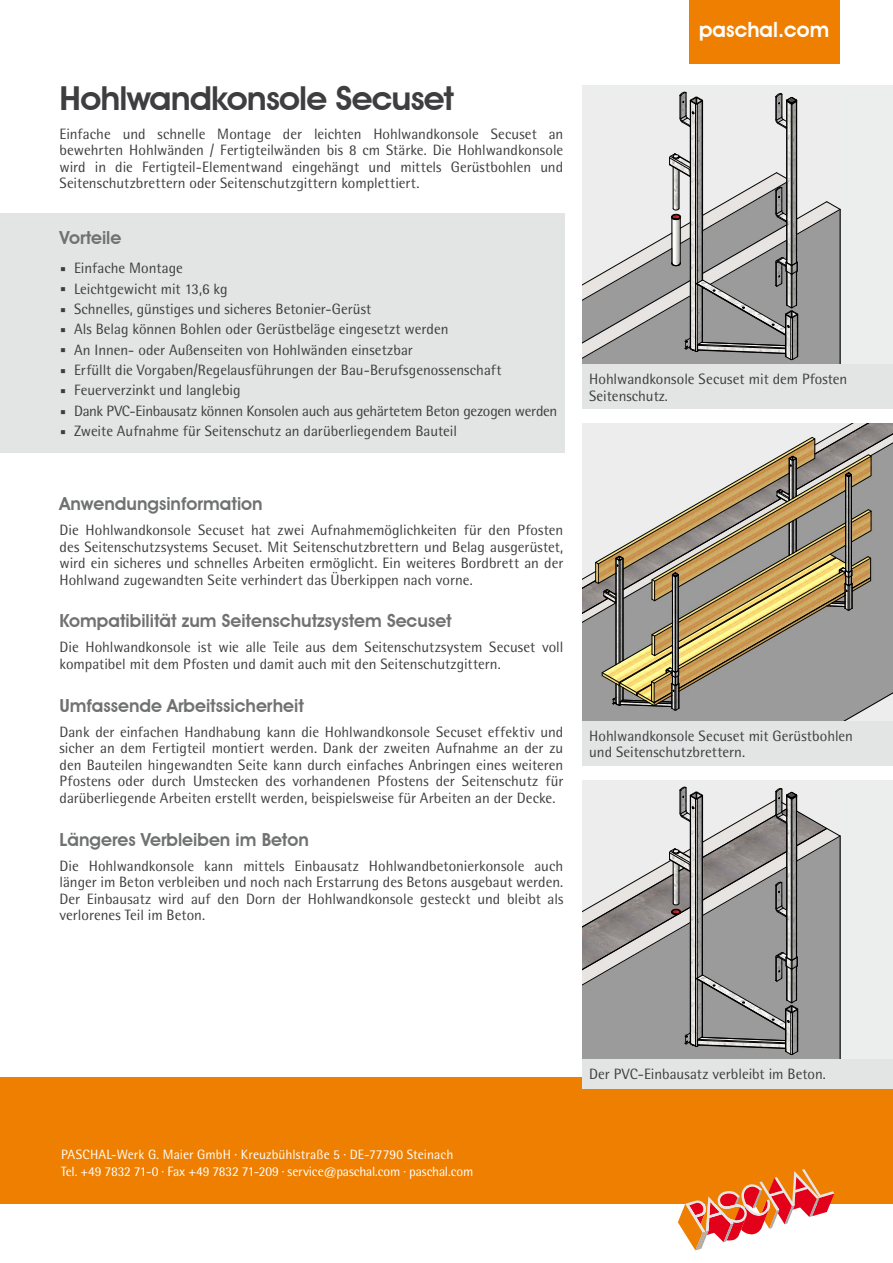
<style>
.page{position:relative;width:893px;height:1263px;background:#fff}
.page>*{position:absolute;margin:0;border:0;box-sizing:border-box;transform-origin:0 0}
.t1{font:600 33px "Avant Garde IT Cby BT";letter-spacing:-.025em;color:#3e3d40;scale:1.04 1}
.t2{font:600 21px "Avant Garde IT Cby BT";color:#fff}
.t3{font:600 18px "Avant Garde IT Cby BT";color:#707172}
.t4{font:15px/16.5px "Rotis Semi Sans Std";color:#3e3d40;text-align:justify}
.t5{font:13.5px/16.8px "Rotis Semi Sans Std";color:#fff}
.s1{font-family:"ITC Avant Garde Pro";font-weight:700;font-size:23.25px}
</style>
<div class="page">
<div style="left:0;top:1076px;width:893px;height:127px;background:#ee7f00"></div>
<svg style="left:678px;top:1169px;width:156px;height:81px"></svg>
<div style="left:689px;top:0;width:150px;height:64px;background:#ee7f00"></div>
<div style="left:583px;top:85px;width:310px;height:279px;background:#eceded"></div>
<img style="left:689px;top:100px;width:109px;height:53px">
<hr style="left:697px;top:104px;width:1px;height:179px;background:#000">
<hr style="left:695px;top:104px;width:1px;height:247px;background:#000">
<hr style="left:792px;top:104px;width:1px;height:161px;background:#000">
<hr style="left:791px;top:104px;width:1px;height:161px;background:#000">
<hr style="left:787px;top:101px;width:1px;height:162px;background:#000">
<hr style="left:702px;top:101px;width:1px;height:179px;background:#000">
<hr style="left:690px;top:101px;width:1px;height:247px;background:#000">
<svg style="left:679px;top:92px;width:24px;height:35px"></svg>
<hr style="left:786px;top:101px;width:1px;height:161px;background:#000">
<hr style="left:796px;top:101px;width:1px;height:161px;background:#000">
<svg style="left:775px;top:93px;width:22px;height:36px"></svg>
<svg style="left:583px;top:153px;width:258px;height:211px"></svg>
<div style="left:583px;top:780px;width:310px;height:279px;background:#eceded"></div>
<svg style="left:583px;top:786px;width:258px;height:273px"></svg>
<svg style="left:583px;top:711px;width:310px;height:10px;background:#a4a4a4"></svg>
<svg style="left:583px;top:423px;width:310px;height:288px;background:#afa693"></svg>
<div style="left:583px;top:364px;width:310px;height:45px;background:#e3e4e4"></div>
<div style="left:583px;top:1059px;width:310px;height:30px;background:#e3e4e4"></div>
<div style="left:583px;top:721px;width:310px;height:45px;background:#e3e4e4"></div>
<div style="left:0;top:213px;width:565px;height:239px;background:#e3e4e4"></div>
<h1 class="t1" style="left:60px;top:79px;width:381px">Hohlwandkonsole Secuset</h1>
<p class="t4" style="left:60px;top:125px;width:505px">Einfache und schnelle Montage der leichten Hohlwandkonsole Secuset an bewehrten Hohlwänden / Fertigteilwänden bis 8 cm Stärke. Die Hohlwandkonsole wird in die Fertigteil-Elementwand eingehängt und mittels Gerüstbohlen und Seitenschutzbrettern oder Seitenschutzgittern komplettiert.</p>
<p class="t3" style="left:60px;top:227px;width:63px">Vorteile</p>
<p class="t4" style="left:60px;top:258px;width:499px;line-height:20.4px;text-align:left"><span class="s1">·</span> Einfache Montage<br><span class="s1">·</span> Leichtgewicht mit 13,6 kg<br><span class="s1">·</span> Schnelles, günstiges und sicheres Betonier-Gerüst<br><span class="s1">·</span> Als Belag können Bohlen oder Gerüstbeläge eingesetzt werden<br><span class="s1">·</span> An Innen- oder Außenseiten von Hohlwänden einsetzbar<br><span class="s1">·</span> Erfüllt die Vorgaben/Regelausführungen der Bau-Berufsgenossenschaft<br><span class="s1">·</span> Feuerverzinkt und langlebig<br><span class="s1">·</span> Dank PVC-Einbausatz können Konsolen auch aus gehärtetem Beton gezogen werden <span class="s1">·</span> Zweite Aufnahme für Seitenschutz an darüberliegendem Bauteil</p>
<p class="t3" style="left:60px;top:493px;width:205px">Anwendungsinformation</p>
<p class="t4" style="left:60px;top:521px;width:505px">Die Hohlwandkonsole Secuset hat zwei Aufnahmemöglichkeiten für den Pfosten des Seitenschutzsystems Secuset. Mit Seitenschutzbrettern und Belag ausgerüstet, wird ein sicheres und schnelles Arbeiten ermöglicht. Ein weiteres Bordbrett an der Hohlwand zugewandten Seite verhindert das Überkippen nach vorne.</p>
<p class="t3" style="left:60px;top:610px;width:394px">Kompatibilität zum Seitenschutzsystem Secuset</p>
<p class="t4" style="left:60px;top:639px;width:505px">Die Hohlwandkonsole ist wie alle Teile aus dem Seitenschutzsystem Secuset voll kompatibel mit dem Pfosten und damit auch mit den Seitenschutzgittern.</p>
<p class="t3" style="left:60px;top:694px;width:246px">Umfassende Arbeitssicherheit</p>
<p class="t4" style="left:60px;top:723px;width:505px">Dank der einfachen Handhabung kann die Hohlwandkonsole Secuset effektiv und sicher an dem Fertigteil montiert werden. Dank der zweiten Aufnahme an der zu den Bauteilen hingewandten Seite kann durch einfaches Anbringen eines weiteren Pfostens oder durch Umstecken des vorhandenen Pfostens der Seitenschutz für darüberliegende Arbeiten erstellt werden, beispielsweise für Arbeiten an der Decke.</p>
<p class="t3" style="left:60px;top:828px;width:251px">Längeres Verbleiben im Beton</p>
<p class="t4" style="left:60px;top:857px;width:505px">Die Hohlwandkonsole kann mittels Einbausatz Hohlwandbetonierkonsole auch länger im Beton verbleiben und noch nach Erstarrung des Betons ausgebaut werden.<br>Der Einbausatz wird auf den Dorn der Hohlwandkonsole gesteckt und bleibt als verlorenes Teil im Beton.</p>
<h2 class="t2" style="left:699px;top:17px;width:132px">paschal.com</h2>
<p class="t4" style="left:589px;top:371px;width:260px">Hohlwandkonsole Secuset mit dem Pfosten<br>Seitenschutz.</p>
<p class="t4" style="left:589px;top:727px;width:265px">Hohlwandkonsole Secuset mit Gerüstbohlen und Seitenschutzbrettern.</p>
<p class="t5" style="left:61px;top:1146px;width:414px">PASCHAL-Werk G. Maier GmbH · Kreuzbühlstraße 5 · DE-77790 Steinach<br>Tel. +49 7832 71-0 · Fax +49 7832 71-209 · service@paschal.com · paschal.com</p>
<p class="t4" style="left:589px;top:1066px;width:238px">Der PVC-Einbausatz verbleibt im Beton.</p>
</div>
